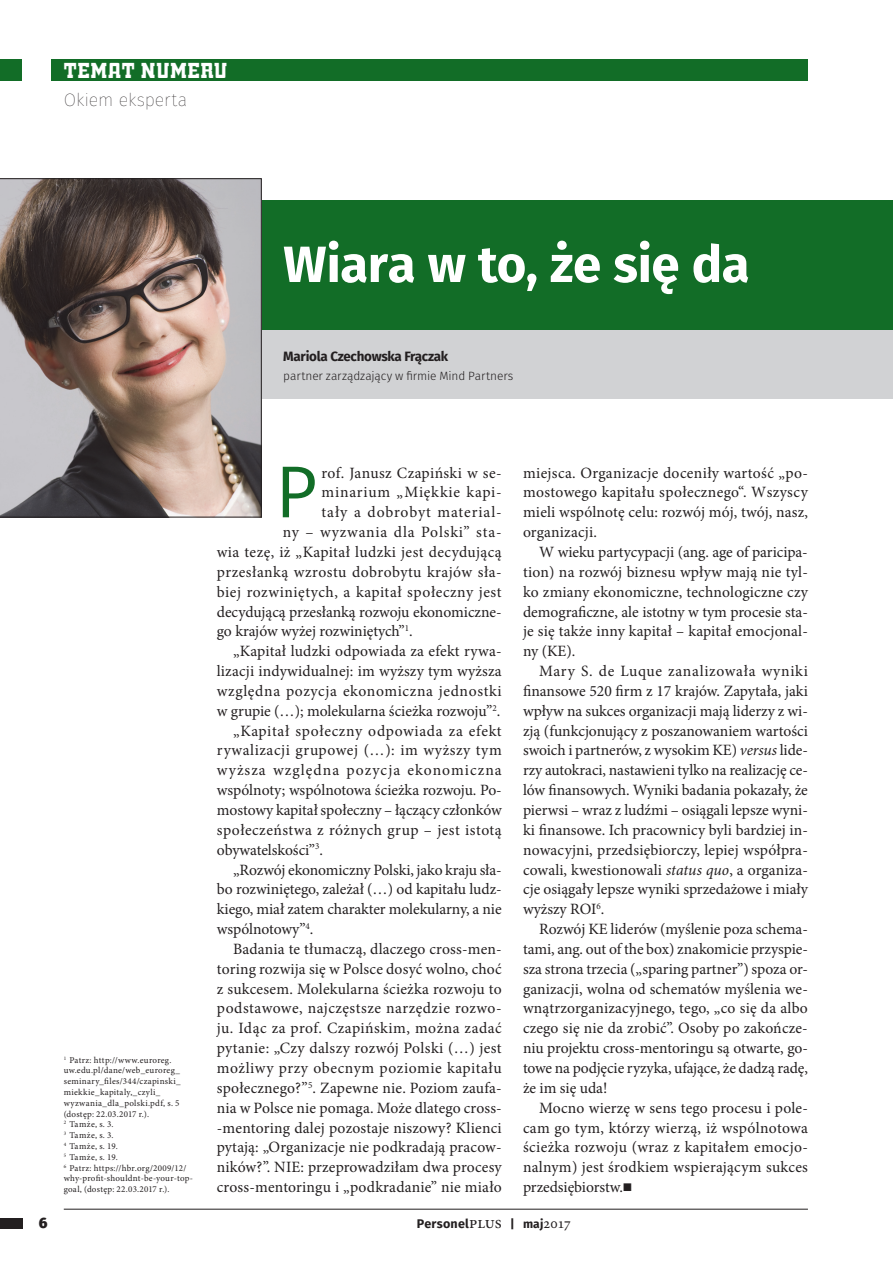
<style>
.page{position:relative;width:893px;height:1263px;background:#fff}
.page>*{position:absolute;margin:0;border:0;box-sizing:border-box;transform-origin:0 0}
.t1{font:73.5px "Fira Sans";color:#126d27}
.t2{font:700 51px "Fira Sans";letter-spacing:-.01em;color:#fff}
.t3{font:22.5px "Trump Town Pro";letter-spacing:.05em;color:#fff}
.t4{font:100 18px "Fira Sans";letter-spacing:-.005em;color:#231f20}
.t5{font:15.75px/19.8px "Minion Pro";letter-spacing:.01em;color:#231f20;text-align:justify}
.t6{font:15.75px "Minion Pro";letter-spacing:.035em;color:#231f20}
.t7{font:15.75px "Minion Pro";letter-spacing:.03em;color:#231f20}
.t8{font:15.75px "Minion Pro";letter-spacing:.055em;color:#231f20}
.t9{font:15.75px "Minion Pro";letter-spacing:.04em;color:#231f20}
.t10{font:15.75px "Minion Pro";letter-spacing:.045em;color:#231f20}
.t11{font:15.75px "Minion Pro";letter-spacing:.065em;color:#231f20}
.t12{font:15.75px "Minion Pro";letter-spacing:.05em;color:#231f20}
.t13{font:800 15px "Fira Sans";color:#231f20}
.t14{font:700 13.5px "Fira Sans";letter-spacing:-.02em;color:#231f20}
.t15{font:700 12.6px "Fira Sans";letter-spacing:.015em;color:#231f20}
.t16{font:300 12px "Fira Sans";letter-spacing:-.005em;color:#231f20}
.t17{font:9px/10.8px "Minion Pro";letter-spacing:.03em;color:#231f20}
.s1{font-style:italic}
.s2{font-family:"Liberation Serif"}
.s3{font-family:"Minion Pro";font-weight:400;font-size:17.25px}
.s4{font-size:12px}
.s5{font-family:"Minion Pro";font-weight:400;font-size:15px}
</style>
<div class="page">
<div style="left:51px;top:60px;width:757px;height:21px;background:#126d27"></div>
<hr style="left:64px;top:1209px;width:744px;height:1px;background:#231f20">
<div style="left:0;top:1218px;width:22px;height:10px;background:#231f20"></div>
<div style="left:0;top:60px;width:21px;height:21px;background:#126d27"></div>
<div style="left:0;top:200px;width:893px;height:132px;background:#126d27"></div>
<div style="left:0;top:330px;width:893px;height:68px;background:#d1d2d4"></div>
<svg style="left:0;top:178px;width:261px;height:339px;background:#8c7d78"></svg>
<h3 class="t3" style="left:64px;top:63px;width:165px">TEMAT NUMERU</h3>
<p class="t4" style="left:64px;top:92px;width:125px">Okiem eksperta</p>
<h2 class="t2" style="left:283px;top:244px;width:468px">Wiara w to, że się da</h2>
<p class="t14" style="left:283px;top:351px;width:166px">Mariola Czechowska Frączak</p>
<p class="t16" style="left:283px;top:371px;width:232px">partner zarządzający w firmie Mind Partners</p>
<p class="t17" style="left:64px;top:1055px;width:131px"><sup>1</sup> Patrz: http://www.euroreg. uw.edu.pl/dane/web_euroreg_ seminary_files/344/czapinski_ miekkie_kapitaly,_czyli_ wyzwania_dla_polski.pdf, s. 5 (dostęp: 22.03.2017 r.).<br><sup>2</sup> Tamże, s. 3.<br><sup>3</sup> Tamże, s. 3.<br><sup>4</sup> Tamże, s. 19.<br><sup>5</sup> Tamże, s. 19.<br><sup>6</sup> Patrz: https://hbr.org/2009/12/ why-profit-shouldnt-be-your-top&shy;goal, (dostęp: 22.03.2017 r.).</p>
<h1 class="t1" style="left:275px;top:462px;width:44px">P</h1>
<p class="t5" style="left:322px;top:464px;width:182px">rof. Janusz Czapiński w se-</p>
<p class="t12" style="left:322px;top:486px;width:182px">minarium „Mię kkie kapi-</p>
<p class="t8" style="left:322px;top:506px;width:182px">tały a dobrobyt material-</p>
<p class="t8" style="left:283px;top:526px;width:220px">ny – wyzwania dla Polski” sta-</p>
<p class="t7" style="left:217px;top:546px;width:286px">wia tezę, iż „Kapitał ludzki jest decydują cą</p>
<p class="t6" style="left:217px;top:565px;width:286px">przesłanką wzrostu dobrobytu krajó w sła-</p>
<p class="t6" style="left:217px;top:585px;width:286px">biej rozwinię tych, a kapitał społeczny jest</p>
<p class="t5" style="left:217px;top:603px;width:286px">decydują cą przesłanką rozwoju ekonomiczne-</p>
<p class="t5" style="left:217px;top:623px;width:197px">go krajó w wyż ej rozwinię tych”<sup>1</sup>.</p>
<p class="t5" style="left:233px;top:642px;width:270px">„Kapitał ludzki odpowiada za efekt rywa-</p>
<p class="t5" style="left:217px;top:662px;width:286px">lizacji indywidualnej: im wyż szy tym wyż sza</p>
<p class="t9" style="left:217px;top:685px;width:286px">wzglę dna pozycja ekonomiczna jednostki</p>
<p class="t5" style="left:217px;top:702px;width:285px">w grupie (…); molekularna ś cież ka rozwoju”<sup>2</sup>.</p>
<p class="t10" style="left:233px;top:724px;width:270px">„Kapitał społeczny odpowiada za efekt</p>
<p class="t6" style="left:217px;top:744px;width:286px">rywalizacji grupowej (…): im wyż szy tym</p>
<p class="t11" style="left:217px;top:764px;width:286px">wyż sza wzglę dna pozycja ekonomiczna</p>
<p class="t5" style="left:217px;top:781px;width:286px">wspó lnoty; wspó lnotowa ś cież ka rozwoju. Po-</p>
<p class="t5" style="left:217px;top:801px;width:286px">mostowy kapitał społeczny – łą czą cy członkó w</p>
<p class="t7" style="left:217px;top:823px;width:286px">społeczeń stwa z ró ż nych grup – jest istotą</p>
<p class="t5" style="left:217px;top:841px;width:108px">obywatelskoś ci”<sup>3</sup>.</p>
<p class="t5" style="left:233px;top:861px;width:270px">„Rozwó j ekonomiczny Polski, jako kraju sła-</p>
<p class="t5" style="left:217px;top:881px;width:286px">bo rozwinię tego, zależ ał (…) od kapitału ludz-</p>
<p class="t5" style="left:217px;top:900px;width:286px">kiego, miał zatem charakter molekularny, a nie</p>
<p class="t5" style="left:217px;top:920px;width:98px">wspó lnotowy”<sup>4</sup>.</p>
<p class="t5" style="left:233px;top:940px;width:270px">Badania te tłumaczą, dlaczego cross-men-</p>
<p class="t5" style="left:217px;top:960px;width:286px">toring rozwija się w Polsce dosyć wolno, choć</p>
<p class="t5" style="left:217px;top:980px;width:286px">z sukcesem. Molekularna ścieżka rozwoju to</p>
<p class="t6" style="left:217px;top:1002px;width:286px">podstawowe, najczęstsze narzędzie rozwo-</p>
<p class="t7" style="left:217px;top:1022px;width:286px">ju. Idąc za prof. Czapińskim, można zadać</p>
<p class="t5" style="left:217px;top:1039px;width:286px">pytanie: „Czy dalszy rozwó j Polski (…) jest</p>
<p class="t6" style="left:217px;top:1062px;width:286px">moż liwy przy obecnym poziomie kapitału</p>
<p class="t5" style="left:217px;top:1079px;width:286px">społecznego?”<sup>5</sup>. Zapewne nie. Poziom zaufa-</p>
<p class="t5" style="left:217px;top:1099px;width:286px">nia w Polsce nie pomaga. Może dlatego cross-</p>
<p class="t5" style="left:217px;top:1119px;width:286px">-mentoring dalej pozostaje niszowy? Klienci</p>
<p class="t5" style="left:217px;top:1139px;width:286px">pytają: „Organizacje nie podkradają pracow-</p>
<p class="t5" style="left:217px;top:1158px;width:286px">ników?”. NIE: przeprowadziłam dwa procesy</p>
<p class="t5" style="left:217px;top:1178px;width:286px">cross-mentoringu i „podkradanie” nie miało</p>
<p class="t5" style="left:523px;top:464px;width:286px">miejsca. Organizacje doceniły wartość „po&shy;mostowego kapitału społecznego“. Wszyscy mieli wspólnotę celu: rozwój mój, twój, nasz, organizacji.</p>
<p class="t5" style="left:523px;top:543px;width:286px;text-indent:16px">W wieku partycypacji (ang. age of paricipa&shy;tion) na rozwój biznesu wpływ mają nie tyl&shy;ko zmiany ekonomiczne, technologiczne czy demograficzne, ale istotny w tym procesie sta&shy;je się także inny kapitał – kapitał emocjonal&shy;ny (KE).</p>
<p class="t5" style="left:523px;top:662px;width:286px;text-indent:16px">Mary S. de Luque zanalizowała wyniki finansowe 520 firm z 17 krajów. Zapytała, jaki wpływ na sukces organizacji mają liderzy z wi&shy;zją (funkcjonujący z poszanowaniem wartości swoich i partnerów, z wysokim KE) <span class="s1">versus</span> lide&shy;rzy autokraci, nastawieni tylko na realizację ce&shy;lów finansowych. Wyniki badania pokazały, że pierwsi – wraz z ludźmi – osiągali lepsze wyni&shy;ki finansowe. Ich pracownicy byli bardziej in&shy;nowacyjni, przedsiębiorczy, lepiej współpra&shy;cowali, kwestionowali <span class="s1">status quo</span>, a organiza&shy;cje osiągały lepsze wyniki sprzedażowe i miały wyższy ROI<sup>6</sup>.</p>
<p class="t5" style="left:523px;top:920px;width:286px;text-indent:16px">Rozwój KE liderów (myślenie poza schema&shy;tami, ang. out of the box) znakomicie przyspie&shy;sza strona trzecia („sparing partner”) spoza or&shy;ganizacji, wolna od schematów myślenia we&shy;wnątrzorganizacyjnego, tego, „co się da albo czego się nie da zrobić”. Osoby po zakończe&shy;niu projektu cross-mentoringu są otwarte, go&shy;towe na podjęcie ryzyka, ufające, że dadzą radę, że im się uda!</p>
<p class="t5" style="left:523px;top:1099px;width:286px;text-indent:16px">Mocno wierzę w sens tego procesu i pole&shy;cam go tym, którzy wierzą, iż wspólnotowa ścieżka rozwoju (wraz z kapitałem emocjo&shy;nalnym) jest środkiem wspierającym sukces przedsiębiorstw.<span class="s2">■</span></p>
<p class="t13" style="left:39px;top:1213px;width:10px">6</p>
<p class="t15" style="left:417px;top:1219px;width:156px">Personel<span class="s3">plus</span> <span class="s4">| maj</span><span class="s5">2017</span></p>
</div>
